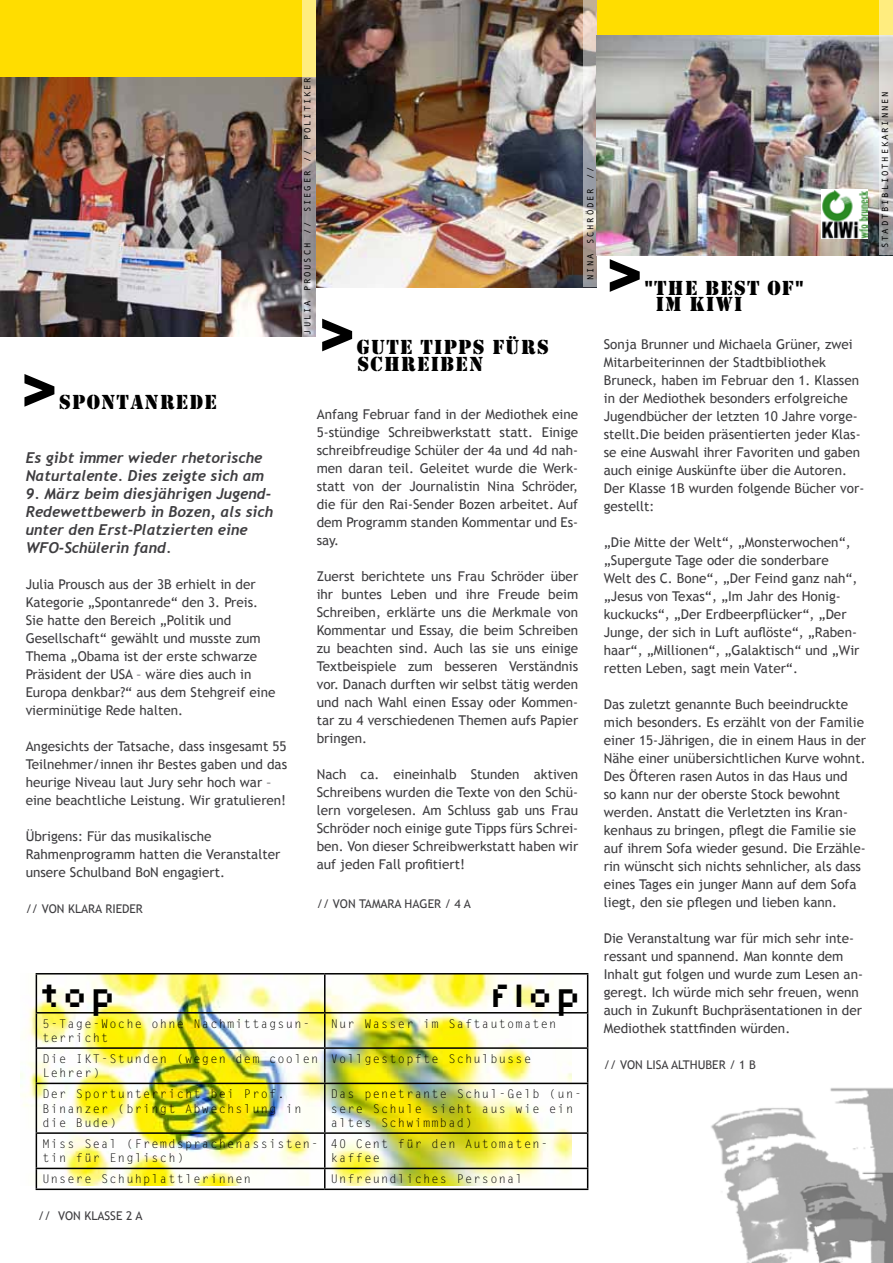
<style>
.page{position:relative;width:893px;height:1263px;background:#fff}
.page>*{position:absolute;margin:0;border:0;box-sizing:border-box;transform-origin:0 0}
.t1{font:italic 900 54px "Arial";color:#000}
.t2{font:27px "Binary";letter-spacing:.2em;color:#000}
.t3{font:21px/16.6px "Stencil";letter-spacing:.06em;color:#000}
.t4{font:italic 700 15px/18px "Trebuchet";color:#3e3d40}
.t5{font:13.5px/18px "Trebuchet MS";color:#3e3d40}
.t6{font:12px/14.4px "Letter Gothic Std";letter-spacing:.1em;color:#000}
.t7{font:12px "Trebuchet MS";color:#3e3d40}
.t8{font:9px "Andale Mono";letter-spacing:.2em;color:#000}
</style>
<div class="page">
<img style="left:20px;top:973px;width:551px;height:212px">
<div style="left:0;top:0;width:878px;height:242px;background:#fd0"></div>
<img style="left:317px;top:0;width:266px;height:287px">
<img style="left:0;top:77px;width:302px;height:259px">
<svg style="left:302px;top:0;width:14px;height:337px;background:#c0b49b"></svg>
<img style="left:711px;top:1088px;width:182px;height:175px">
<svg style="left:583px;top:0;width:13px;height:287px;background:#bdb6b3"></svg>
<hr style="left:36px;top:973px;width:289px;height:1px;background:#000">
<hr style="left:36px;top:974px;width:1px;height:38px;background:#000">
<hr style="left:325px;top:973px;width:263px;height:1px;background:#000">
<hr style="left:324px;top:974px;width:2px;height:38px;background:#000">
<hr style="left:587px;top:974px;width:1px;height:38px;background:#000">
<hr style="left:36px;top:1012px;width:289px;height:1px;background:#000">
<hr style="left:36px;top:1013px;width:1px;height:34px;background:#000">
<hr style="left:325px;top:1012px;width:263px;height:1px;background:#000">
<hr style="left:324px;top:1013px;width:2px;height:34px;background:#000">
<hr style="left:587px;top:1013px;width:1px;height:34px;background:#000">
<hr style="left:36px;top:1047px;width:289px;height:2px;background:#000">
<hr style="left:36px;top:1049px;width:1px;height:34px;background:#000">
<hr style="left:325px;top:1047px;width:263px;height:2px;background:#000">
<hr style="left:324px;top:1049px;width:2px;height:34px;background:#000">
<hr style="left:587px;top:1049px;width:1px;height:34px;background:#000">
<hr style="left:36px;top:1083px;width:289px;height:1px;background:#000">
<hr style="left:36px;top:1084px;width:1px;height:48px;background:#000">
<hr style="left:325px;top:1083px;width:263px;height:1px;background:#000">
<hr style="left:324px;top:1084px;width:2px;height:48px;background:#000">
<hr style="left:587px;top:1084px;width:1px;height:48px;background:#000">
<hr style="left:36px;top:1132px;width:289px;height:2px;background:#000">
<hr style="left:36px;top:1134px;width:1px;height:34px;background:#000">
<hr style="left:325px;top:1132px;width:263px;height:2px;background:#000">
<hr style="left:324px;top:1134px;width:2px;height:34px;background:#000">
<hr style="left:587px;top:1134px;width:1px;height:34px;background:#000">
<hr style="left:36px;top:1168px;width:289px;height:1px;background:#000">
<svg style="left:36px;top:1169px;width:1px;height:19px"></svg>
<hr style="left:325px;top:1168px;width:263px;height:1px;background:#000">
<svg style="left:324px;top:1169px;width:2px;height:19px"></svg>
<svg style="left:587px;top:1169px;width:1px;height:19px"></svg>
<hr style="left:36px;top:1188px;width:289px;height:2px;background:#000">
<hr style="left:325px;top:1188px;width:263px;height:2px;background:#000">
<img style="left:596px;top:35px;width:282px;height:220px">
<img style="left:822px;top:189px;width:46px;height:49px">
<svg style="left:878px;top:0;width:15px;height:255px;background:#cdc9b8"></svg>
<h1 class="t1" style="left:20px;top:357px;width:37px">&gt;</h1>
<h3 class="t3" style="left:59px;top:394px;width:159px">SPONTANREDE</h3>
<p class="t4" style="left:26px;top:449px;width:240px">Es gibt immer wieder rhetorische<br>Naturtalente. Dies zeigte sich am</p>
<p class="t4" style="left:26px;top:485px;width:249px">9. März beim diesjährigen Jugend-<br>Redewettbewerb in Bozen, als sich unter den Erst-Platzierten eine<br>WFO-Schülerin fand.</p>
<p class="t5" style="left:26px;top:576px;width:251px">Julia Prousch aus der 3B erhielt in der Kategorie „Spontanrede“ den 3. Preis.<br>Sie hatte den Bereich „Politik und Gesellschaft“ gewählt und musste zum Thema „Obama ist der erste schwarze Präsident der USA – wäre dies auch in Europa denkbar?“ aus dem Stehgreif eine vierminütige Rede halten.</p>
<p class="t5" style="left:26px;top:738px;width:263px">Angesichts der Tatsache, dass insgesamt 55<br>Teilnehmer/innen ihr Bestes gaben und das heurige Niveau laut Jury sehr hoch war – eine beachtliche Leistung. Wir gratulieren!</p>
<p class="t5" style="left:26px;top:828px;width:256px">Übrigens: Für das musikalische<br>Rahmenprogramm hatten die Veranstalter unsere Schulband BoN engagiert.</p>
<p class="t7" style="left:26px;top:902px;width:51px">// VON klara</p>
<p class="t7" style="left:105px;top:902px;width:8px">rieder</p>
<p class="t8" style="left:302px;top:335px;width:259px;rotate:-90deg">JULIA PROUSCH // SIEGER // POLITIKER</p>
<h1 class="t1" style="left:318px;top:301px;width:37px">&gt;</h1>
<h3 class="t3" style="left:357px;top:339px;width:15px">GUTE</h3>
<h3 class="t3" style="left:420px;top:339px;width:27px">TIPPS</h3>
<h3 class="t3" style="left:492px;top:339px;width:43px">FÜRS</h3>
<h3 class="t3" style="left:358px;top:356px;width:15px">SCHREI</h3>
<h3 class="t3" style="left:440px;top:356px;width:44px">BEN</h3>
<p class="t8" style="left:584px;top:280px;width:115px;rotate:-90deg">NINA SCHRÖDER //</p>
<p class="t5" style="left:317px;top:405px;width:263px;text-align:justify">Anfang Februar fand in der Mediothek eine 5-stündige Schreibwerkstatt statt. Einige schreibfreudige Schüler der 4a und 4d nah&shy;men daran teil. Geleitet wurde die Werk&shy;statt von der Journalistin Nina Schröder, die für den Rai-Sender Bozen arbeitet. Auf dem Programm standen Kommentar und Es&shy;say.</p>
<p class="t5" style="left:317px;top:567px;width:263px;text-align:justify">Zuerst berichtete uns Frau Schröder über ihr buntes Leben und ihre Freude beim Schreiben, erklärte uns die Merkmale von Kommentar und Essay, die beim Schreiben zu beachten sind. Auch las sie uns einige Textbeispiele zum besseren Verständnis vor. Danach durften wir selbst tätig werden und nach Wahl einen Essay oder Kommen&shy;tar zu 4 verschiedenen Themen aufs Papier bringen.</p>
<p class="t5" style="left:317px;top:765px;width:263px;text-align:justify">Nach ca. eineinhalb Stunden aktiven Schreibens wurden die Texte von den Schü&shy;lern vorgelesen. Am Schluss gab uns Frau Schröder noch einige gute Tipps fürs Schrei&shy;ben. Von dieser Schreibwerkstatt haben wir auf jeden Fall profitiert!</p>
<p class="t7" style="left:317px;top:897px;width:51px">// VON tamara</p>
<p class="t7" style="left:405px;top:897px;width:9px">hager</p>
<p class="t7" style="left:445px;top:897px;width:28px">/ 4 A</p>
<h2 class="t2" style="left:42px;top:980px;width:75px">top</h2>
<h2 class="t2" style="left:493px;top:980px;width:90px">flop</h2>
<p class="t6" style="left:42px;top:1017px;width:269px">5-Tage-Woche ohne Nachmittagsun&shy;terricht</p>
<p class="t6" style="left:331px;top:1017px;width:227px">Nur Wasser im Saftautomaten</p>
<p class="t6" style="left:42px;top:1052px;width:278px">Die IKT-Stunden (wegen dem coolen<br>Lehrer)</p>
<p class="t6" style="left:331px;top:1052px;width:202px">Vollgestopfte Schulbusse</p>
<p class="t6" style="left:42px;top:1087px;width:261px">Der Sportunterricht bei Prof.<br>Binanzer (bringt Abwechslung in die Bude)</p>
<p class="t6" style="left:331px;top:1087px;width:252px">Das penetrante Schul-Gelb (un&shy;sere Schule sieht aus wie ein altes Schwimmbad)</p>
<p class="t6" style="left:42px;top:1137px;width:278px">Miss Seal (Fremdsprachenassisten&shy;tin für Englisch)</p>
<p class="t6" style="left:331px;top:1137px;width:219px">40 Cent für den Automaten&shy;kaffee</p>
<p class="t6" style="left:42px;top:1172px;width:210px">Unsere Schuhplattlerinnen</p>
<p class="t6" style="left:331px;top:1172px;width:194px">Unfreundliches Personal</p>
<p class="t7" style="left:38px;top:1208px;width:61px">// VON Klasse</p>
<p class="t7" style="left:126px;top:1208px;width:17px">2 a</p>
<h1 class="t1" style="left:605px;top:242px;width:37px">&gt;</h1>
<h3 class="t3" style="left:656px;top:280px;width:149px;text-indent:-11px">"THE BEST OF"<br>IM KIWI</h3>
<p class="t5" style="left:604px;top:335px;width:262px">Sonja Brunner und Michaela Grüner, zwei Mitarbeiterinnen der Stadtbibliothek Bruneck, haben im Februar den 1. Klassen in der Mediothek besonders erfolgreiche Jugendbücher der letzten 10 Jahre vorge&shy;stellt.Die beiden präsentierten jeder Klas&shy;se eine Auswahl ihrer Favoriten und gaben auch einige Auskünfte über die Autoren.<br>Der Klasse 1B wurden folgende Bücher vor&shy;gestellt:</p>
<p class="t5" style="left:604px;top:533px;width:257px">„Die Mitte der Welt“, „Monsterwochen“, „Supergute Tage oder die sonderbare Welt des C. Bone“, „Der Feind ganz nah“, „Jesus von Texas“, „Im Jahr des Honig&shy;kuckucks“, „Der Erdbeerpflücker“, „Der Junge, der sich in Luft auflöste“, „Raben&shy;haar“, „Millionen“, „Galaktisch“ und „Wir retten Leben, sagt mein Vater“.</p>
<p class="t5" style="left:604px;top:695px;width:264px">Das zuletzt genannte Buch beeindruckte mich besonders. Es erzählt von der Familie einer 15-Jährigen, die in einem Haus in der Nähe einer unübersichtlichen Kurve wohnt.<br>Des Öfteren rasen Autos in das Haus und<br>so kann nur der oberste Stock bewohnt werden. Anstatt die Verletzten ins Kran&shy;kenhaus zu bringen, pflegt die Familie sie auf ihrem Sofa wieder gesund. Die Erzähle&shy;rin wünscht sich nichts sehnlicher, als dass eines Tages ein junger Mann auf dem Sofa liegt, den sie pflegen und lieben kann.</p>
<p class="t5" style="left:604px;top:929px;width:261px">Die Veranstaltung war für mich sehr inte&shy;ressant und spannend. Man konnte dem Inhalt gut folgen und wurde zum Lesen an&shy;geregt. Ich würde mich sehr freuen, wenn auch in Zukunft Buchpräsentationen in der Mediothek stattfinden würden.</p>
<p class="t7" style="left:604px;top:1058px;width:154px">// VON LISA ALTHUBER / 1 B</p>
<p class="t8" style="left:879px;top:248px;width:158px;rotate:-90deg">STADTBIBLIOTHEKARINNEN</p>
</div>
